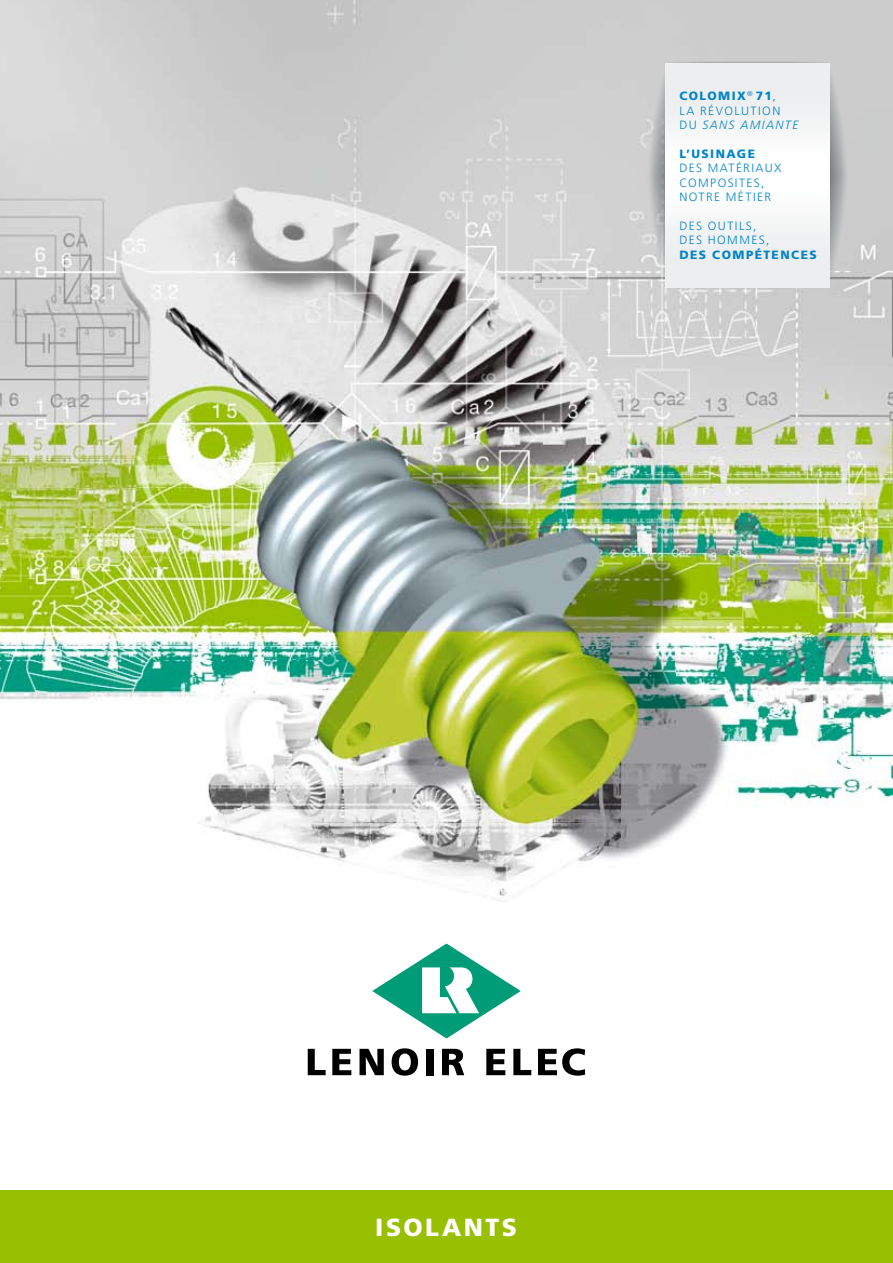
<style>
.page{position:relative;width:893px;height:1263px;background:#fff}
.page>*{position:absolute;margin:0;border:0;box-sizing:border-box;transform-origin:0 0}
.t1{font:900 24.75px "Frutiger";letter-spacing:.1em;color:#fff}
.t2{font:300 12px/14.4px "Frutiger";letter-spacing:.12em;color:#0385c8}
.t3{font:900 12px "Frutiger";letter-spacing:.12em;color:#0385c8}
.s1{font-weight:900}
.s2{font-style:italic}
</style>
<div class="page">
<img style="left:0;top:0;width:893px;height:1191px">
<svg style="left:372px;top:943px;width:149px;height:95px"></svg>
<svg style="left:308px;top:1049px;width:18px;height:26px"></svg>
<svg style="left:332px;top:1049px;width:19px;height:26px"></svg>
<svg style="left:359px;top:1049px;width:25px;height:26px"></svg>
<svg style="left:392px;top:1048px;width:26px;height:28px"></svg>
<div style="left:426px;top:1049px;width:7px;height:26px;background:#000"></div>
<svg style="left:442px;top:1049px;width:22px;height:26px"></svg>
<svg style="left:486px;top:1049px;width:19px;height:26px"></svg>
<svg style="left:513px;top:1049px;width:18px;height:26px"></svg>
<svg style="left:538px;top:1048px;width:47px;height:28px"></svg>
<div style="left:0;top:1191px;width:893px;height:72px;background:#98c000"></div>
<img style="left:561px;top:0;width:332px;height:361px">
<img style="left:665px;top:63px;width:164px;height:224px">
<p class="t2" style="left:679px;top:89px;width:120px"><span class="s1">COLOMIX</span><sup>®</sup> <span class="s1">71</span>,<br>LA RÉVOLUTION<br>DU <span class="s2">SANS AMIANTE</span></p>
<p class="t3" style="left:679px;top:146px;width:77px">L’USINAGE</p>
<p class="t2" style="left:679px;top:161px;width:104px">DES MATÉRIAUX<br>COMPOSITES,<br>NOTRE MÉTIER</p>
<p class="t2" style="left:679px;top:219px;width:92px">DES OUTILS,<br>DES HOMMES,</p>
<p class="t3" style="left:679px;top:247px;width:139px">DES COMPÉTENCES</p>
<h1 class="t1" style="left:375px;top:1212px;width:143px">ISOLANTS</h1>
</div>
